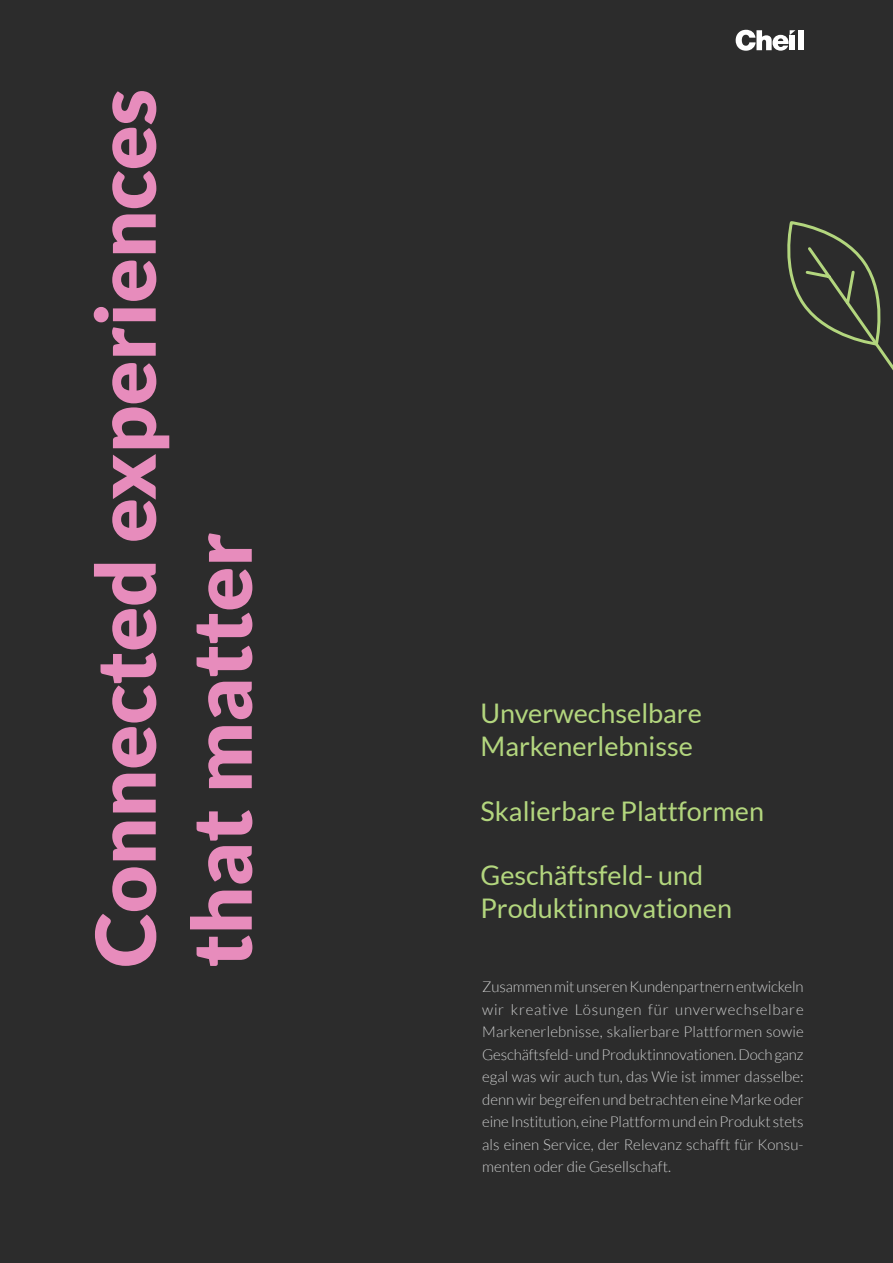
<style>
.page{position:relative;width:893px;height:1263px;background:#2c2c2c}
.page>*{position:absolute;margin:0;border:0;box-sizing:border-box;transform-origin:0 0}
.t1{font:900 82.5px/96px "Lato";color:#e78cbc}
.t2{font:27px/32.4px "Lato";color:#b3d67e}
.t3{font:300 15px/22.5px "Lato";color:#cdcece;text-align:justify}
</style>
<div class="page">
<svg style="left:787px;top:223px;width:106px;height:147px"></svg>
<div style="left:798px;top:30px;width:6px;height:20px;background:#fff"></div>
<svg style="left:736px;top:30px;width:59px;height:21px"></svg>
<h1 class="t1" style="left:76px;top:967px;width:880px;rotate:-90deg">Connected experiences that matter</h1>
<h2 class="t2" style="left:480px;top:697px;width:223px">Unverwechselbare<br>Markenerlebnisse</h2>
<h2 class="t2" style="left:480px;top:795px;width:285px">Skalierbare Plattformen</h2>
<h2 class="t2" style="left:480px;top:859px;width:253px">Geschäftsfeld- und<br>Produktinnovationen</h2>
<p class="t3" style="left:482px;top:976px;width:323px">Zusammen mit unseren Kundenpartnern entwickeln wir kreative Lösungen für unverwechselbare Markenerlebnisse, skalierbare Plattformen sowie Geschäftsfeld- und Produktinnovationen. Doch ganz egal was wir auch tun, das Wie ist immer dasselbe: denn wir begreifen und betrachten eine Marke oder eine Institution, eine Plattform und ein Produkt stets als einen Service, der Relevanz schafft für Konsu&shy;menten oder die Gesellschaft.</p>
</div>
